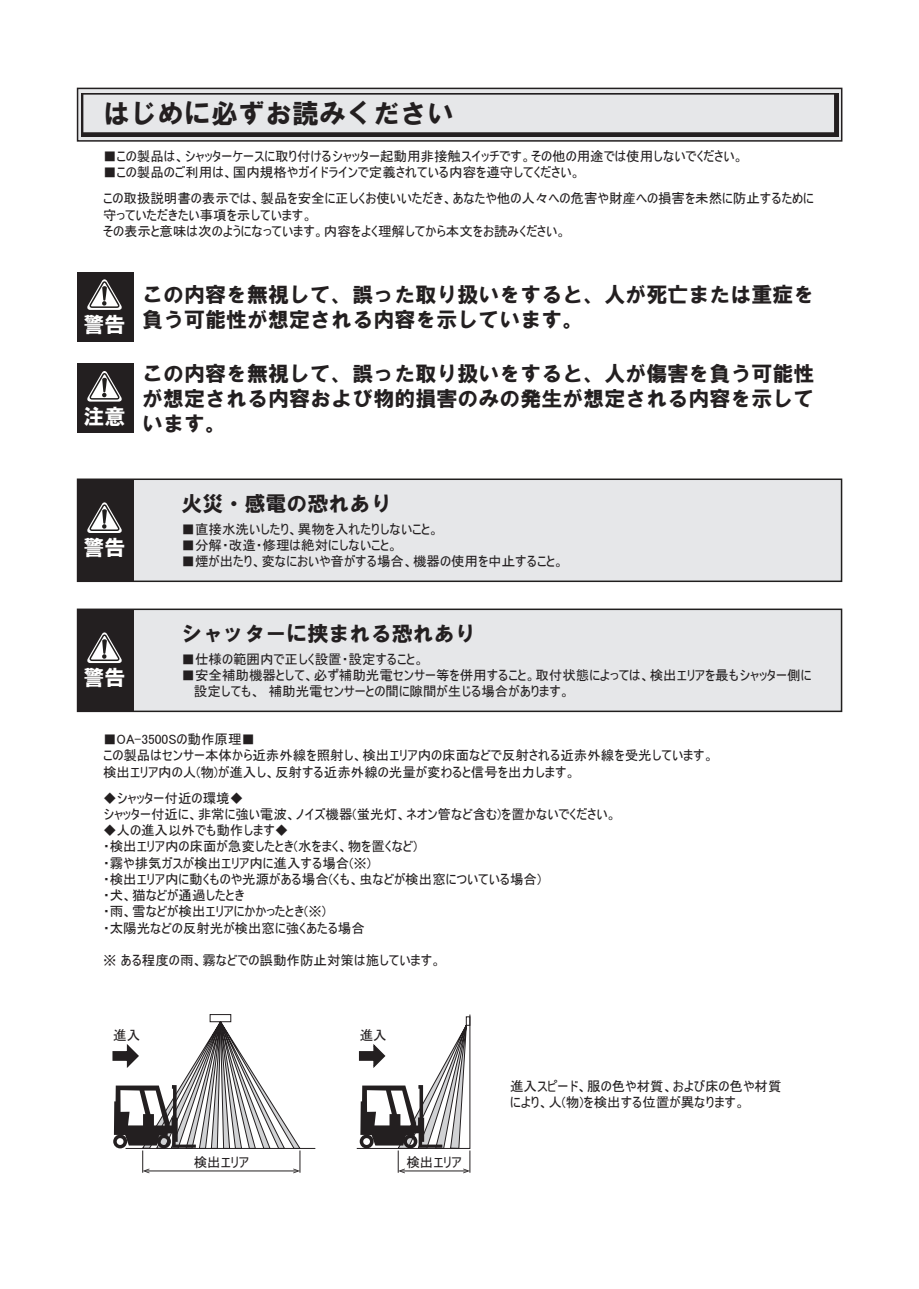
<style>
.page{position:relative;width:919px;height:1289px;background:#fff}
.page>*{position:absolute;margin:0;border:0;box-sizing:border-box;transform-origin:0 0}
.t1{font:27px "HGS Soei Kakugothic UB";color:#231f20}
.t2{font:21px/25.2px "HGS Soei Kakugothic UB";color:#231f20}
.t3{font:21px "HGS Soei Kakugothic UB";color:#fff}
.t4{font:13.5px/16.2px "MS UI Gothic";color:#231f20}
</style>
<div class="page">
<div style="left:77px;top:88px;width:765px;height:54px;background:#e6e7e9;border:2px solid #231f20"></div>
<div style="left:81px;top:93px;width:757px;height:44px;background:linear-gradient(to right,#231f20,#231f20)"></div>
<div style="left:83px;top:95px;width:751px;height:37px;background:#e6e7e9"></div>
<div style="left:78px;top:272px;width:56px;height:69px;background:#231f20"></div>
<svg style="left:87px;top:279px;width:35px;height:31px"></svg>
<div style="left:78px;top:363px;width:56px;height:70px;background:#231f20"></div>
<svg style="left:87px;top:371px;width:35px;height:30px"></svg>
<div style="left:78px;top:479px;width:763px;height:102px;background:#e6e7e9"></div>
<div style="left:77px;top:478px;width:765px;height:104px;border:2px solid #211f1e"></div>
<div style="left:78px;top:479px;width:56px;height:102px;background:#231f20"></div>
<svg style="left:87px;top:502px;width:35px;height:31px"></svg>
<div style="left:78px;top:609px;width:763px;height:102px;background:#e6e7e9"></div>
<div style="left:77px;top:608px;width:765px;height:104px;border:2px solid #211f1e"></div>
<div style="left:78px;top:609px;width:56px;height:102px;background:#231f20"></div>
<svg style="left:87px;top:632px;width:35px;height:31px"></svg>
<hr style="left:126px;top:1147px;width:189px;height:1px;background:#231f20">
<div style="left:210px;top:1014px;width:21px;height:8px;border:1px solid #231f20"></div>
<svg style="left:112px;top:1020px;width:189px;height:153px"></svg>
<svg style="left:356px;top:1014px;width:114px;height:159px"></svg>
<h1 class="t1" style="left:103px;top:99px;width:352px">はじめに必ずお読みください</h1>
<p class="t4" style="left:103px;top:148px;width:641px">■この製品は、シャッターケースに取り付けるシャッター起動用非接触スイッチです。その他の用途では使用しないでください。</p>
<p class="t4" style="left:103px;top:159px;width:712px;line-height:26.2px">■この製品のご利用は、国内規格やガイドラインで定義されている内容を遵守してください。<br>この取扱説明書の表示では、製品を安全に正しくお使いいただき、あなたや他の人々への危害や財産への損害を未然に防止するために</p>
<p class="t4" style="left:103px;top:207px;width:464px">守っていただきたい事項を示しています。<br>その表示と意味は次のようになっています。内容をよく理解してから本文をお読みください。</p>
<h2 class="t3" style="left:83px;top:314px;width:43px">警告</h2>
<h2 class="t3" style="left:83px;top:406px;width:43px">注意</h2>
<h2 class="t2" style="left:142px;top:281px;width:674px">この内容を無視して、誤った取り扱いをすると、人が死亡または重症を負う可能性が想定される内容を示しています。</h2>
<h2 class="t2" style="left:142px;top:360px;width:674px;text-align:justify">この内容を無視して、誤った取り扱いをすると、人が傷害を負う可能性が想定される内容および物的損害のみの発生が想定される内容を示しています。</h2>
<h2 class="t3" style="left:83px;top:537px;width:43px">警告</h2>
<h2 class="t3" style="left:83px;top:667px;width:43px">警告</h2>
<h2 class="t2" style="left:181px;top:490px;width:211px">火災・感電の恐れあり</h2>
<p class="t4" style="left:181px;top:521px;width:259px">■直接水洗いしたり、異物を入れたりしないこと。</p>
<p class="t4" style="left:181px;top:537px;width:218px">■分解・改造・修理は絶対にしないこと。</p>
<p class="t4" style="left:181px;top:553px;width:384px">■煙が出たり、変なにおいや音がする場合、機器の使用を中止すること。</p>
<h2 class="t2" style="left:181px;top:620px;width:296px">シャッターに挟まれる恐れあり</h2>
<p class="t4" style="left:181px;top:651px;width:244px">■仕様の範囲内で正しく設置・設定すること。</p>
<p class="t4" style="left:194px;top:667px;width:619px;text-indent:-12px">■安全補助機器として、必ず補助光電センサー等を併用すること。取付状態によっては、検出エリアを最もシャッター側に設定しても、 補助光電センサーとの間に隙間が生じる場合があります。</p>
<p class="t4" style="left:103px;top:731px;width:612px">■OA-3500Sの動作原理■<br>この製品はセンサー本体から近赤外線を照射し、検出エリア内の床面などで反射される近赤外線を受光しています。検出エリア内の人(物)が進入し、反射する近赤外線の光量が変わると信号を出力します。</p>
<p class="t4" style="left:103px;top:789px;width:515px">◆シャッター付近の環境◆<br>シャッター付近に、非常に強い電波、ノイズ機器(蛍光灯、ネオン管など含む)を置かないでください。</p>
<p class="t4" style="left:103px;top:822px;width:439px">◆人の進入以外でも動作します◆<br>・検出エリア内の床面が急変したとき(水をまく、物を置くなど)<br>・霧や排気ガスが検出エリア内に進入する場合(※)<br>・検出エリア内に動くものや光源がある場合(くも、虫などが検出窓についている場合)・犬、猫などが通過したとき<br>・雨、雪などが検出エリアにかかったとき(※)<br>・太陽光などの反射光が検出窓に強くあたる場合</p>
<p class="t4" style="left:103px;top:951px;width:339px">※ ある程度の雨、霧などでの誤動作防止対策は施しています。</p>
<p class="t4" style="left:113px;top:1026px;width:28px">進入</p>
<p class="t4" style="left:359px;top:1026px;width:28px">進入</p>
<p class="t4" style="left:194px;top:1154px;width:57px">検出エリア</p>
<p class="t4" style="left:406px;top:1154px;width:57px">検出エリア</p>
<p class="t4" style="left:510px;top:1077px;width:273px">進入スピード、服の色や材質、および床の色や材質により、人(物)を検出する位置が異なります。</p>
</div>
